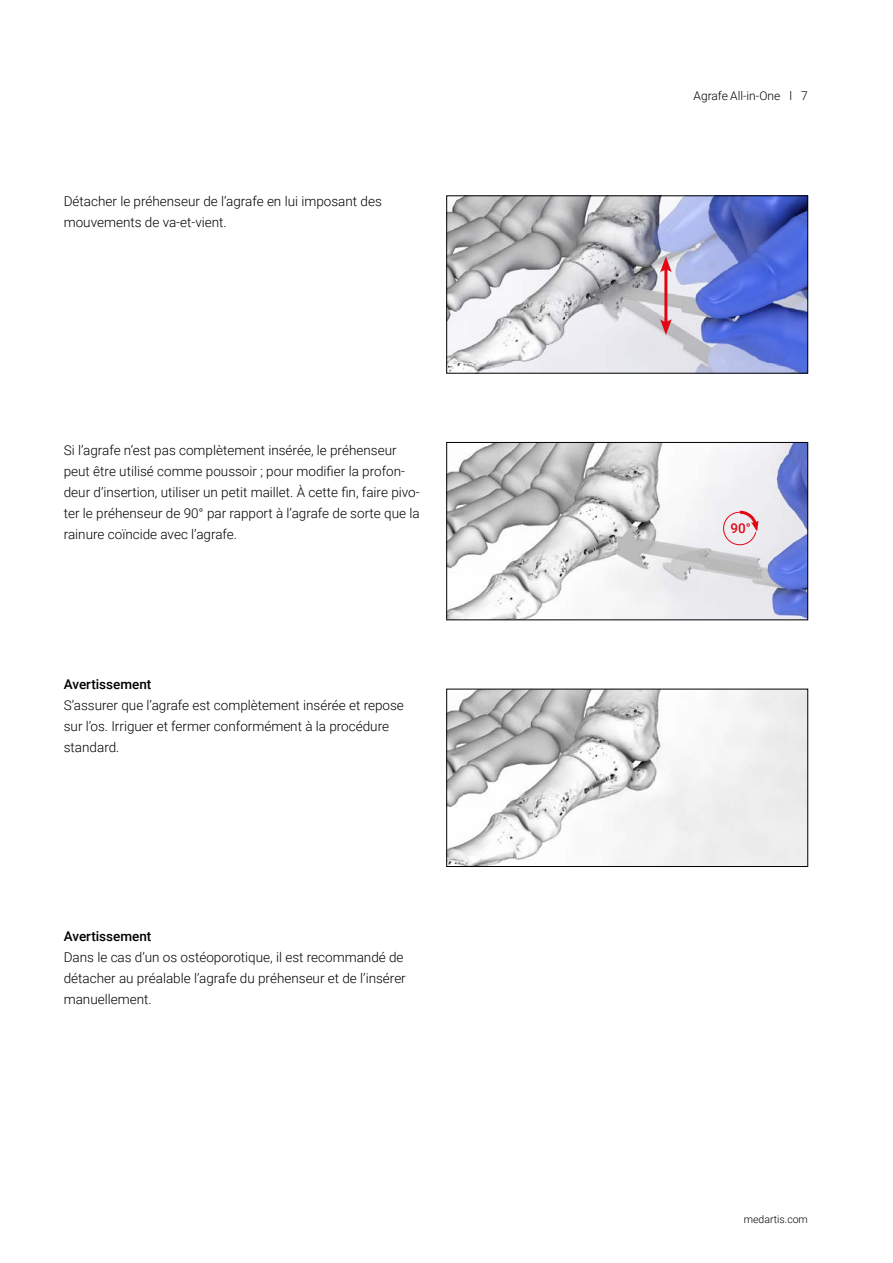
<style>
.page{position:relative;width:893px;height:1263px;background:#fff}
.page>*{position:absolute;margin:0;border:0;box-sizing:border-box;transform-origin:0 0}
.t1{font:300 13.5px/21px "Roboto";color:#000}
.t2{font:500 13.5px "Roboto";color:#000}
.t3{font:500 13.5px "Roboto";color:#e30613}
.t4{font:300 12px "Roboto";color:#000}
.t5{font:300 10.5px "Roboto";color:#000}
</style>
<div class="page">
<img style="left:448px;top:444px;width:358px;height:174px">
<div style="left:446px;top:442px;width:362px;height:178px;border:1px solid #000"></div>
<img style="left:448px;top:691px;width:358px;height:174px">
<div style="left:446px;top:689px;width:362px;height:178px;border:1px solid #000"></div>
<svg style="left:723px;top:509px;width:36px;height:36px"></svg>
<img style="left:448px;top:198px;width:358px;height:173px">
<div style="left:446px;top:196px;width:362px;height:177px;border:1px solid #000"></div>
<hr style="left:664px;top:267px;width:3px;height:58px;background:#e30613">
<svg style="left:660px;top:256px;width:12px;height:16px"></svg>
<svg style="left:660px;top:319px;width:12px;height:16px"></svg>
<p class="t1" style="left:64px;top:190px;width:320px">Détacher le préhenseur de l’agrafe en lui imposant des mouvements de va-et-vient.</p>
<p class="t1" style="left:64px;top:439px;width:357px">Si l’agrafe n’est pas complètement insérée, le préhenseur peut être utilisé comme poussoir ; pour modifier la profon&shy;deur d’insertion, utiliser un petit maillet. À cette fin, faire pivo&shy;ter le préhenseur de 90° par rapport à l’agrafe de sorte que la rainure coïncide avec l’agrafe.</p>
<p class="t2" style="left:64px;top:674px;width:89px">Avertissement</p>
<p class="t1" style="left:64px;top:694px;width:342px">S’assurer que l’agrafe est complètement insérée et repose sur l’os. Irriguer et fermer conformément à la procédure standard.</p>
<p class="t2" style="left:64px;top:927px;width:89px">Avertissement</p>
<p class="t1" style="left:64px;top:946px;width:344px">Dans le cas d’un os ostéoporotique, il est recommandé de détacher au préalable l’agrafe du préhenseur et de l’insérer manuellement.</p>
<p class="t4" style="left:694px;top:87px;width:116px">Agrafe All-in-One l 7</p>
<p class="t3" style="left:730px;top:518px;width:22px">90°</p>
<p class="t5" style="left:744px;top:1212px;width:66px">medartis.com</p>
</div>
